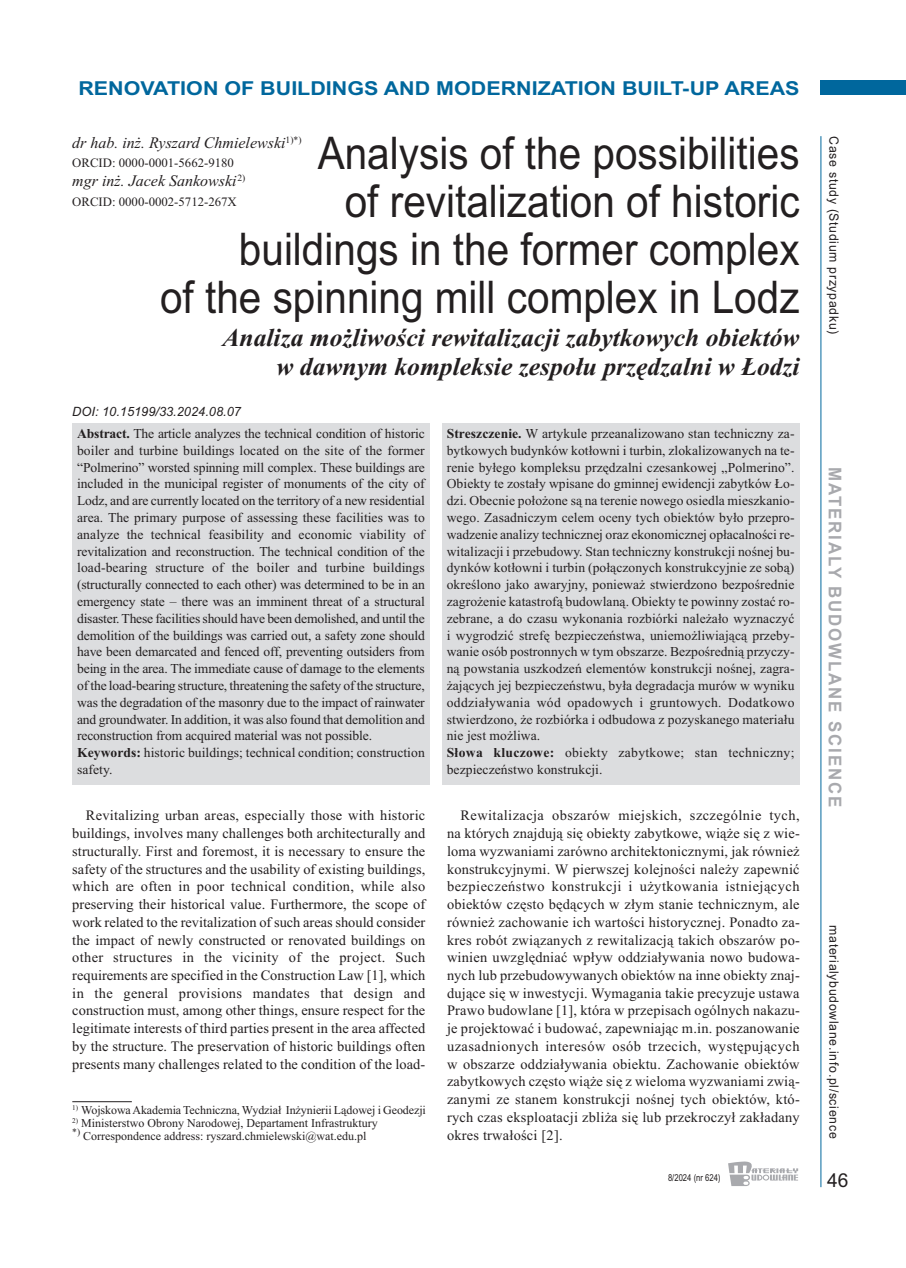
<style>
.page{position:relative;width:906px;height:1268px;background:#fff}
.page>*{position:absolute;margin:0;border:0;box-sizing:border-box;transform-origin:0 0}
.t1{font:45px/48px "Arial";color:#231f20;text-align:right;scale:.9 1}
.t2{font:italic 700 25.65px/28.7px "Times New Roman";color:#231f20;text-align:right}
.t3{font:700 19.2px "Arial";color:#00679d;scale:1.12 1}
.t4{font:19.2px "Arial";color:#231f20}
.t5{font:700 17.55px "Arial";letter-spacing:.11em;color:#a8a9ad;scale:.96 1}
.t6{font:italic 16.05px "Times New Roman";color:#231f20}
.t7{font:14.4px/17.7px "Times New Roman";letter-spacing:.01em;color:#231f20;text-align:justify}
.t8{font:13.65px/16.8px "Times New Roman";letter-spacing:.005em;color:#231f20}
.t9{font:12.75px "Arial";letter-spacing:.055em;color:#231f20;scale:.96 1}
.t10{font:12.75px "Times New Roman";color:#231f20}
.t11{font:italic 12.75px "Arial";color:#231f20}
.t12{font:12px/12.8px "Times New Roman";color:#231f20}
.t13{font:9.6px "Arial";color:#231f20;scale:.8 1}
.s1{font-weight:700}
</style>
<div class="page">
<div style="left:821px;top:81px;width:85px;height:14px;background:#00679d"></div>
<hr style="left:820px;top:136px;width:1px;height:1050px;background:#00679d">
<svg style="left:728px;top:1161px;width:70px;height:24px"></svg>
<hr style="left:72px;top:1101px;width:60px;height:1px;background:#231f20">
<div style="left:72px;top:423px;width:357px;height:361px;background:#dcdddf"></div>
<div style="left:442px;top:423px;width:357px;height:361px;background:#dcdddf"></div>
<h3 class="t3" style="left:78px;top:77px;width:645px">RENOVATION OF BUILDINGS AND MODERNIZATION BUILT-UP AREAS</h3>
<p class="t6" style="left:72px;top:133px;width:231px">dr hab. inż. Ryszard Chmielewski<sup>1)*)</sup></p>
<p class="t10" style="left:72px;top:155px;width:163px">ORCID: 0000-0001-5662-9180</p>
<p class="t6" style="left:72px;top:171px;width:175px">mgr inż. Jacek Sankowski<sup>2)</sup></p>
<p class="t10" style="left:72px;top:194px;width:166px">ORCID: 0000-0002-5712-267X</p>
<h1 class="t1" style="left:160px;top:129px;width:712px">Analysis of the possibilities<br>of revitalization of historic<br>buildings in the former complex<br>of the spinning mill complex in Lodz</h1>
<h2 class="t2" style="left:222px;top:323px;width:578px">Analiza możliwości rewitalizacji zabytkowych obiektów w dawnym kompleksie zespołu przędzalni w Łodzi</h2>
<p class="t11" style="left:72px;top:403px;width:170px">DOI: 10.15199/33.2024.08.07</p>
<p class="t8" style="left:77px;top:425px;width:349px"><span class="s1">Abstract.</span> The article analyzes the technical condition of historic boiler and turbine buildings located on the site of the former “Polmerino” worsted spinning mill complex. These buildings are included in the municipal register of monuments of the city of Lodz, and are currently located on the territory of a new residential area. The primary purpose of assessing these facilities was to analyze the technical feasibility and economic viability of revitalization and reconstruction. The technical condition of the load-bearing structure of the boiler and turbine buildings (structurally connected to each other) was determined to be in an emergency state – there was an imminent threat of a structural disaster. These facilities should have been demolished, and until the demolition of the buildings was carried out, a safety zone should have been demarcated and fenced off, preventing outsiders from being in the area. The immediate cause of damage to the elements of the load-bearing structure, threatening the safety of the structure, was the degradation of the masonry due to the impact of rainwater and groundwater. In addition, it was also found that demolition and reconstruction from acquired material was not possible.<br><span class="s1">Keywords:</span> historic buildings; technical condition; construction safety.</p>
<p class="t8" style="left:447px;top:425px;width:349px"><span class="s1">Streszczenie.</span> W artykule przeanalizowano stan techniczny za&shy;bytkowych budynków kotłowni i turbin, zlokalizowanych na te&shy;renie byłego kompleksu przędzalni czesankowej „Polmerino”.<br>Obiekty te zostały wpisane do gminnej ewidencji zabytków Ło&shy;dzi. Obecnie położone są na terenie nowego osiedla mieszkanio&shy;wego. Zasadniczym celem oceny tych obiektów było przepro&shy;wadzenie analizy technicznej oraz ekonomicznej opłacalności re&shy;witalizacji i przebudowy. Stan techniczny konstrukcji nośnej bu&shy;dynków kotłowni i turbin (połączonych konstrukcyjnie ze sobą) określono jako awaryjny, ponieważ stwierdzono bezpośrednie zagrożenie katastrofą budowlaną. Obiekty te powinny zostać ro&shy;zebrane, a do czasu wykonania rozbiórki należało wyznaczyć i wygrodzić strefę bezpieczeństwa, uniemożliwiającą przeby&shy;wanie osób postronnych w tym obszarze. Bezpośrednią przyczy&shy;ną powstania uszkodzeń elementów konstrukcji nośnej, zagra&shy;żających jej bezpieczeństwu, była degradacja murów w wyniku oddziaływania wód opadowych i gruntowych. Dodatkowo stwierdzono, że rozbiórka i odbudowa z pozyskanego materiału nie jest możliwa.<br><span class="s1">Słowa kluczowe:</span> obiekty zabytkowe; stan techniczny; bezpieczeństwo konstrukcji.</p>
<p class="t7" style="left:72px;top:806px;width:354px;text-indent:14px">Revitalizing urban areas, especially those with historic buildings, involves many challenges both architecturally and structurally. First and foremost, it is necessary to ensure the safety of the structures and the usability of existing buildings, which are often in poor technical condition, while also preserving their historical value. Furthermore, the scope of work related to the revitalization of such areas should consider the impact of newly constructed or renovated buildings on other structures in the vicinity of the project. Such requirements are specified in the Construction Law [1], which in the general provisions mandates that design and construction must, among other things, ensure respect for the legitimate interests of third parties present in the area affected by the structure. The preservation of historic buildings often presents many challenges related to the condition of the load-</p>
<p class="t12" style="left:72px;top:1103px;width:355px"><sup>1)</sup> WojskowaAkademia Techniczna, Wydział Inżynierii Lądowej i Geodezji</p>
<p class="t12" style="left:72px;top:1116px;width:307px"><sup>2)</sup> Ministerstwo Obrony Narodowej, Departament Infrastruktury <sup>*)</sup> Correspondence address: ryszard.chmielewski@wat.edu.pl</p>
<p class="t7" style="left:447px;top:806px;width:354px;text-indent:14px">Rewitalizacja obszarów miejskich, szczególnie tych, na których znajdują się obiekty zabytkowe, wiąże się z wie&shy;loma wyzwaniami zarówno architektonicznymi, jak również konstrukcyjnymi. W pierwszej kolejności należy zapewnić bezpieczeństwo konstrukcji i użytkowania istniejących obiektów często będących w złym stanie technicznym, ale również zachowanie ich wartości historycznej. Ponadto za&shy;kres robót związanych z rewitalizacją takich obszarów po&shy;winien uwzględniać wpływ oddziaływania nowo budowa&shy;nych lub przebudowywanych obiektów na inne obiekty znaj&shy;dujące się w inwestycji. Wymagania takie precyzuje ustawa Prawo budowlane [1], która w przepisach ogólnych nakazu&shy;je projektować i budować, zapewniając m.in. poszanowanie uzasadnionych interesów osób trzecich, występujących w obszarze oddziaływania obiektu. Zachowanie obiektów zabytkowych często wiąże się z wieloma wyzwaniami zwią&shy;zanymi ze stanem konstrukcji nośnej tych obiektów, któ&shy;rych czas eksploatacji zbliża się lub przekroczył zakładany okres trwałości [2].</p>
<p class="t13" style="left:668px;top:1171px;width:67px">8/2024 (nr 624)</p>
<p class="t9" style="left:841px;top:136px;width:208px;rotate:90deg">Case study (Studium przypadku)</p>
<p class="t5" style="left:845px;top:467px;width:356px;rotate:90deg">MATERIALY BUDOWLANE SCIENCE</p>
<p class="t9" style="left:841px;top:925px;width:223px;rotate:90deg">materialybudowlane.info.pl/science</p>
<h3 class="t4" style="left:827px;top:1168px;width:23px">46</h3>
</div>
